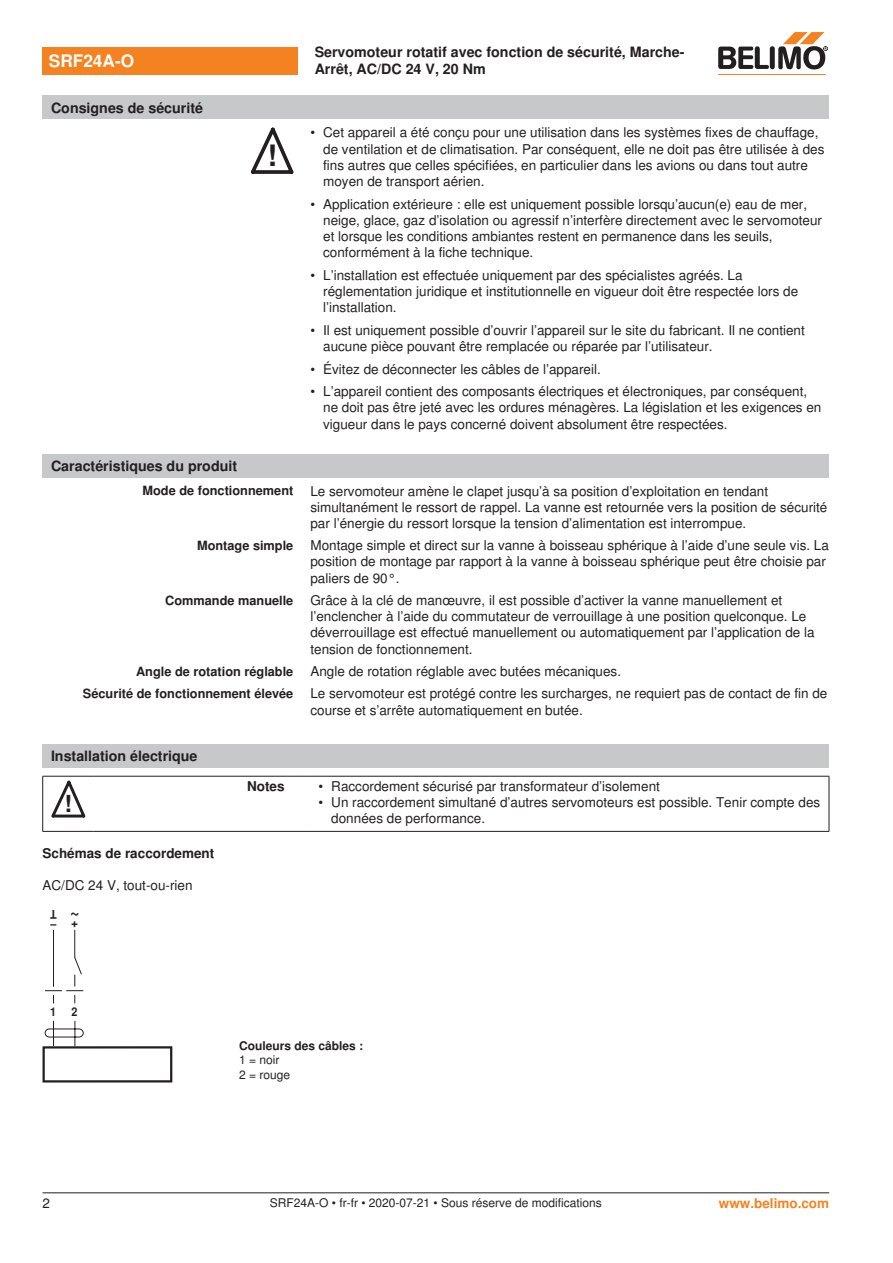
<style>
.page{position:relative;width:893px;height:1263px;background:#fff}
.page>*{position:absolute;margin:0;border:0;box-sizing:border-box;transform-origin:0 0}
.t1{font:700 29.55px "Nimbus Sans BEL";color:#231f20}
.t2{font:700 23.55px "Nimbus Sans BEL";color:#231f20}
.t3{font:700 18px "Nimbus Sans BEL";color:#231f20;scale:.9 1}
.t4{font:700 17.25px "Nimbus Sans BEL";color:#fff}
.t5{font:700 14.25px/17.1px "Nimbus Sans BEL";color:#231f20}
.Bulletpoints_1_5mm_A{font:13.5px/16.2px "Nimbus Sans BEL";color:#231f20}
.Bulletpoints{font:13.5px/16.2px "Nimbus Sans BEL";color:#231f20}
.Tabellenkopf_rechtsb{font:700 13.5px "Nimbus Sans BEL";color:#231f20}
.Anschluss_Schema_Bas{font:13.5px "Nimbus Sans BEL";color:#231f20}
.Rechtsbündig_Footer{font:700 13.5px "Nimbus Sans BEL";color:#f58220}
.Rechtsbündig{font:700 12.75px "Nimbus Sans BEL";color:#231f20}
.Footer_EU_center{font:12px "Nimbus Sans BEL";color:#231f20}
.Anschluss_Schema_Bas-2{font:700 12px "Nimbus Sans BEL";color:#231f20}
.Legende{font:12px/14.4px "Nimbus Sans BEL";color:#231f20}
.t6{font:700 12px "Nimbus Sans BEL";color:#231f20;scale:.9 1}
</style>
<div class="page">
<svg style="left:251px;top:128px;width:42px;height:46px"></svg>
<div style="left:43px;top:454px;width:786px;height:23px;background:#c7c8ca"></div>
<div style="left:43px;top:744px;width:786px;height:24px;background:#c7c8ca"></div>
<hr style="left:42px;top:776px;width:1px;height:55px;background:#231f20">
<hr style="left:829px;top:776px;width:1px;height:55px;background:#231f20">
<hr style="left:43px;top:776px;width:51px;height:1px;background:#231f20">
<hr style="left:94px;top:776px;width:199px;height:1px;background:#231f20">
<svg style="left:293px;top:776px;width:17px;height:1px"></svg>
<hr style="left:310px;top:776px;width:519px;height:1px;background:#231f20">
<hr style="left:43px;top:831px;width:51px;height:1px;background:#231f20">
<hr style="left:94px;top:831px;width:199px;height:1px;background:#231f20">
<svg style="left:293px;top:831px;width:17px;height:1px"></svg>
<hr style="left:310px;top:831px;width:519px;height:1px;background:#231f20">
<svg style="left:51px;top:781px;width:34px;height:37px"></svg>
<div style="left:43px;top:1046px;width:129px;height:36px;border:2px solid #231f20"></div>
<svg style="left:44px;top:929px;width:40px;height:118px"></svg>
<div style="left:43px;top:47px;width:255px;height:27px;background:#f58220"></div>
<hr style="left:718px;top:74px;width:107px;height:1px;background:#f58220">
<svg style="left:718px;top:32px;width:110px;height:38px"></svg>
<div style="left:43px;top:96px;width:786px;height:23px;background:#c7c8ca"></div>
<hr style="left:43px;top:1192px;width:786px;height:1px;background:#231f20">
<p class="t4" style="left:49px;top:51px;width:87px">SRF24A-O</p>
<p class="t5" style="left:315px;top:44px;width:371px">Servomoteur rotatif avec fonction de sécurité, Marche-<br>Arrêt, AC/DC 24 V, 20 Nm</p>
<p class="t5" style="left:51px;top:100px;width:154px">Consignes de sécurité</p>
<p class="t1" style="left:267px;top:138px;width:11px">!</p>
<p class="Bulletpoints_1_5mm_A" style="left:323px;top:125px;width:503px;text-indent:-13px">• Cet appareil a été conçu pour une utilisation dans les systèmes fixes de chauffage, de ventilation et de climatisation. Par conséquent, elle ne doit pas être utilisée à des fins autres que celles spécifiées, en particulier dans les avions ou dans tout autre moyen de transport aérien.</p>
<p class="Bulletpoints_1_5mm_A" style="left:323px;top:196px;width:500px;text-indent:-13px">• Application extérieure : elle est uniquement possible lorsqu’aucun(e) eau de mer, neige, glace, gaz d’isolation ou agressif n’interfère directement avec le servomoteur et lorsque les conditions ambiantes restent en permanence dans les seuils, conformément à la fiche technique.</p>
<p class="Bulletpoints_1_5mm_A" style="left:323px;top:267px;width:476px;text-indent:-13px">• L’installation est effectuée uniquement par des spécialistes agréés. La réglementation juridique et institutionnelle en vigueur doit être respectée lors de l’installation.</p>
<p class="Bulletpoints_1_5mm_A" style="left:323px;top:322px;width:483px;text-indent:-13px">• Il est uniquement possible d’ouvrir l’appareil sur le site du fabricant. Il ne contient aucune pièce pouvant être remplacée ou réparée par l’utilisateur.</p>
<p class="Bulletpoints_1_5mm_A" style="left:310px;top:361px;width:292px">• Évitez de déconnecter les câbles de l’appareil.</p>
<p class="Bulletpoints_1_5mm_A" style="left:323px;top:384px;width:500px;text-indent:-13px">• L’appareil contient des composants électriques et électroniques, par conséquent, ne doit pas être jeté avec les ordures ménagères. La législation et les exigences en vigueur dans le pays concerné doivent absolument être respectées.</p>
<p class="t5" style="left:51px;top:458px;width:188px">Caractéristiques du produit</p>
<p class="Rechtsbündig" style="left:143px;top:483px;width:152px">Mode de fonctionnement</p>
<p class="Bulletpoints_1_5mm_A" style="left:310px;top:483px;width:518px">Le servomoteur amène le clapet jusqu’à sa position d’exploitation en tendant simultanément le ressort de rappel. La vanne est retournée vers la position de sécurité par l’énergie du ressort lorsque la tension d’alimentation est interrompue.</p>
<p class="Rechtsbündig" style="left:197px;top:538px;width:98px">Montage simple</p>
<p class="Bulletpoints_1_5mm_A" style="left:310px;top:538px;width:520px">Montage simple et direct sur la vanne à boisseau sphérique à l’aide d’une seule vis. La position de montage par rapport à la vanne à boisseau sphérique peut être choisie par paliers de 90°.</p>
<p class="Rechtsbündig" style="left:165px;top:592px;width:130px">Commande manuelle</p>
<p class="Bulletpoints_1_5mm_A" style="left:310px;top:592px;width:506px">Grâce à la clé de manœuvre, il est possible d’activer la vanne manuellement et l’enclencher à l’aide du commutateur de verrouillage à une position quelconque. Le déverrouillage est effectué manuellement ou automatiquement par l’application de la tension de fonctionnement.</p>
<p class="Rechtsbündig" style="left:136px;top:663px;width:159px">Angle de rotation réglable</p>
<p class="Bulletpoints_1_5mm_A" style="left:310px;top:663px;width:312px">Angle de rotation réglable avec butées mécaniques.</p>
<p class="Rechtsbündig" style="left:83px;top:686px;width:212px">Sécurité de fonctionnement élevée</p>
<p class="Bulletpoints_1_5mm_A" style="left:310px;top:686px;width:519px">Le servomoteur est protégé contre les surcharges, ne requiert pas de contact de fin de course et s’arrête automatiquement en butée.</p>
<p class="t5" style="left:51px;top:748px;width:148px">Installation électrique</p>
<p class="t2" style="left:64px;top:789px;width:9px">!</p>
<p class="Tabellenkopf_rechtsb" style="left:247px;top:778px;width:39px">Notes</p>
<p class="Bulletpoints" style="left:319px;top:778px;width:343px">• Raccordement sécurisé par transformateur d’isolement</p>
<p class="Bulletpoints" style="left:331px;top:794px;width:490px;text-indent:-13px">• Un raccordement simultané d’autres servomoteurs est possible. Tenir compte des données de performance.</p>
<p class="Tabellenkopf_rechtsb" style="left:43px;top:845px;width:173px">Schémas de raccordement</p>
<p class="Anschluss_Schema_Bas" style="left:43px;top:877px;width:152px">AC/DC 24 V, tout-ou-rien</p>
<p class="t6" style="left:57px;top:922px;width:9px;rotate:-180deg">T</p>
<p class="t3" style="left:79px;top:928px;width:12px;rotate:-180deg">~</p>
<p class="t6" style="left:51px;top:915px;width:32px">– +</p>
<p class="t6" style="left:50px;top:1004px;width:8px">1</p>
<p class="t6" style="left:72px;top:1004px;width:8px">2</p>
<p class="Anschluss_Schema_Bas-2" style="left:239px;top:1038px;width:126px">Couleurs des câbles :</p>
<p class="Legende" style="left:239px;top:1053px;width:53px">1 = noir<br>2 = rouge</p>
<p class="Bulletpoints_1_5mm_A" style="left:43px;top:1196px;width:9px">2</p>
<p class="Footer_EU_center" style="left:270px;top:1196px;width:334px">SRF24A-O • fr-fr • 2020-07-21 • Sous réserve de modifications</p>
<p class="Rechtsbündig_Footer" style="left:719px;top:1195px;width:112px">www.belimo.com</p>
</div>
